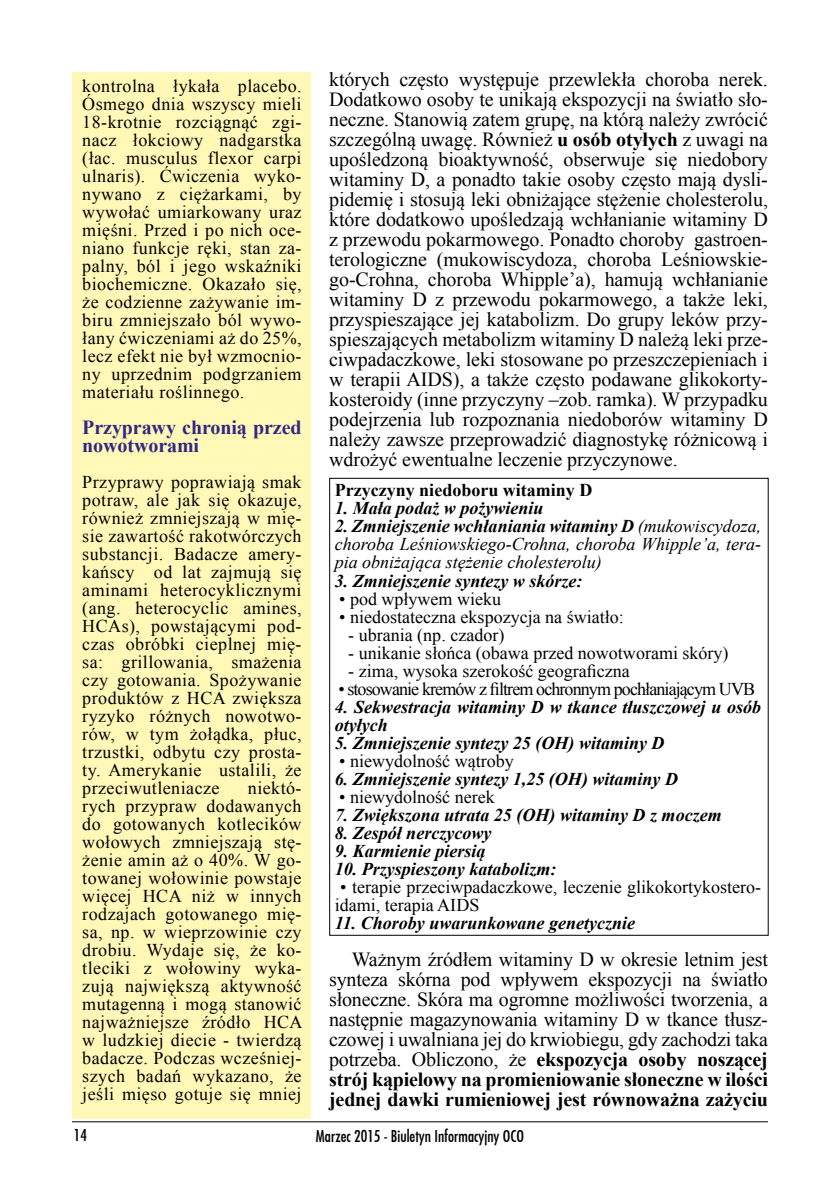
<style>
.page{position:relative;width:840px;height:1191px;background:#fff}
.page>*{position:absolute;margin:0;border:0;box-sizing:border-box;transform-origin:0 0}
.t1{font:20px/20px "Times New Roman";letter-spacing:-.01em;color:#000;text-align:justify}
.t2{font:700 20px/18px "Times New Roman";letter-spacing:-.005em;color:#312783}
.t3{font:18px/18px "Times New Roman";color:#000;text-align:justify}
.t4{font:italic 700 18px/18px "Times New Roman";color:#000}
.t5{font:italic 18px/18px "Times New Roman";color:#000;text-align:justify}
.t6{font:18px "Times New Roman";letter-spacing:-.05em;color:#000}
.t7{font:700 18px "Times New Roman";color:#000}
.t8{font:16px "Fujiyama";color:#000}
.s1{font-weight:700}
</style>
<div class="page">
<hr style="left:72px;top:1121px;width:695px;height:1px;background:#000">
<div style="left:72px;top:72px;width:238px;height:1047px;background:#fff8b7"></div>
<p class="t3" style="left:82px;top:76px;width:221px">kontrolna łykała placebo.<br>Ósmego dnia wszyscy mieli 18-krotnie rozciągnąć zgi&shy;nacz łokciowy nadgarstka (łac. musculus flexor carpi ulnaris). Ćwiczenia wyko&shy;nywano z ciężarkami, by wywołać umiarkowany uraz mięśni. Przed i po nich oce&shy;niano funkcje ręki, stan za&shy;palny, ból i jego wskaźniki biochemiczne. Okazało się, że codzienne zażywanie im&shy;biru zmniejszało ból wywo&shy;łany ćwiczeniami aż do 25%, lecz efekt nie był wzmocnio&shy;ny uprzednim podgrzaniem materiału roślinnego.</p>
<p class="t2" style="left:82px;top:418px;width:221px">Przyprawy chronią przed nowotworami</p>
<p class="t3" style="left:82px;top:472px;width:221px">Przyprawy poprawiają smak potraw, ale jak się okazuje, również zmniejszają w mię&shy;sie zawartość rakotwórczych substancji. Badacze amery&shy;kańscy od lat zajmują się aminami heterocyklicznymi (ang. heterocyclic amines, HCAs), powstającymi pod&shy;czas obróbki cieplnej mię&shy;sa: grillowania, smażenia czy gotowania. Spożywanie produktów z HCA zwiększa ryzyko różnych nowotwo&shy;rów, w tym żołądka, płuc, trzustki, odbytu czy prosta&shy;ty. Amerykanie ustalili, że przeciwutleniacze</p>
<p class="t3" style="left:82px;top:778px;width:222px;text-indent:165px">niektó&shy;rych przypraw dodawanych do gotowanych kotlecików wołowych zmniejszają stę&shy;żenie amin aż o 40%. W go&shy;towanej wołowinie powstaje więcej HCA niż w innych rodzajach gotowanego mię&shy;sa, np. w wieprzowinie czy drobiu. Wydaje się, że ko&shy;tleciki z wołowiny wyka&shy;zują największą aktywność mutagenną i mogą stanowić najważniejsze źródło HCA w ludzkiej diecie - twierdzą badacze. Podczas wcześniej&shy;szych badań wykazano, że jeśli mięso gotuje się mniej</p>
<p class="t1" style="left:329px;top:69px;width:440px">których często występuje przewlekła choroba nerek.<br>Dodatkowo osoby te unikają ekspozycji na światło sło&shy;neczne. Stanowią zatem grupę, na którą należy zwrócić szczególną uwagę. Również <span class="s1">u osób otyłych</span> z uwagi na upośledzoną bioaktywność, obserwuje się niedobory witaminy D, a ponadto takie osoby często mają dysli&shy;pidemię i stosują leki obniżające stężenie cholesterolu, które dodatkowo upośledzają wchłanianie witaminy D z przewodu pokarmowego. Ponadto choroby gastroen&shy;terologiczne (mukowiscydoza, choroba Leśniowskie&shy;go-Crohna, choroba Whipple’a), hamują wchłanianie witaminy D z przewodu pokarmowego, a także leki, przyspieszające jej katabolizm. Do grupy leków przy&shy;spieszających metabolizm witaminy D należą leki prze&shy;ciwpadaczkowe, leki stosowane po przeszczepieniach i w terapii AIDS), a także często podawane glikokorty&shy;kosteroidy (inne przyczyny –zob. ramka). W przypadku podejrzenia lub rozpoznania niedoborów witaminy D należy zawsze przeprowadzić diagnostykę różnicową i wdrożyć ewentualne leczenie przyczynowe.</p>
<p class="t7" style="left:334px;top:477px;width:259px">Przyczyny niedoboru witaminy D</p>
<p class="t4" style="left:334px;top:499px;width:210px">1. Mała podaż w pożywieniu</p>
<p class="t5" style="left:334px;top:517px;width:428px"><span class="s1">2. Zmniejszenie wchłaniania witaminy D</span> (mukowiscydoza, choroba Leśniowskiego-Crohna, choroba Whipple’a, tera&shy;pia obniżająca stężenie cholesterolu)</p>
<p class="t4" style="left:334px;top:571px;width:249px">3. Zmniejszenie syntezy w skórze:</p>
<p class="t3" style="left:339px;top:589px;width:163px">• pod wpływem wieku</p>
<p class="t3" style="left:339px;top:607px;width:286px">• niedostateczna ekspozycja na światło:</p>
<p class="t3" style="left:348px;top:625px;width:157px">- ubrania (np. czador)</p>
<p class="t3" style="left:348px;top:643px;width:381px">- unikanie słońca (obawa przed nowotworami skóry)</p>
<p class="t3" style="left:348px;top:661px;width:283px">- zima, wysoka szerokość geograficzna</p>
<p class="t6" style="left:338px;top:676px;width:418px">• stosowanie kremów z filtrem ochronnym pochłaniającym UVB</p>
<p class="t4" style="left:334px;top:697px;width:428px">4. Sekwestracja witaminy D w tkance tłuszczowej u osób otyłych</p>
<p class="t4" style="left:334px;top:733px;width:331px">5. Zmniejszenie syntezy 25 (OH) witaminy D</p>
<p class="t3" style="left:339px;top:751px;width:176px">• niewydolność wątroby</p>
<p class="t4" style="left:334px;top:769px;width:345px">6. Zmniejszenie syntezy 1,25 (OH) witaminy D</p>
<p class="t3" style="left:339px;top:787px;width:157px">• niewydolność nerek</p>
<p class="t4" style="left:334px;top:805px;width:388px">7. Zwiększona utrata 25 (OH) witaminy D z moczem</p>
<p class="t4" style="left:334px;top:823px;width:158px">8. Zespół nerczycowy</p>
<p class="t4" style="left:334px;top:841px;width:152px">9. Karmienie piersią</p>
<p class="t4" style="left:334px;top:859px;width:223px">10. Przyspieszony katabolizm:</p>
<p class="t3" style="left:334px;top:877px;width:428px;text-indent:5px">• terapie przeciwpadaczkowe, leczenie glikokortykostero&shy;idami, terapia AIDS</p>
<p class="t4" style="left:334px;top:913px;width:302px">11. Choroby uwarunkowane genetycznie</p>
<p class="t1" style="left:329px;top:949px;width:440px;text-indent:23px">Ważnym źródłem witaminy D w okresie letnim jest synteza skórna pod wpływem ekspozycji na światło słoneczne. Skóra ma ogromne możliwości tworzenia, a następnie magazynowania witaminy D w tkance tłusz&shy;czowej i uwalniana jej do krwiobiegu, gdy zachodzi taka potrzeba. Obliczono, że <span class="s1">ekspozycja osoby noszącej strój kąpielowy na promieniowanie słoneczne w ilości jednej dawki rumieniowej jest równoważna zażyciu</span></p>
<p class="t8" style="left:74px;top:1124px;width:15px">14</p>
<p class="t8" style="left:316px;top:1125px;width:209px">Marzec 2015 - Biuletyn Informacyjny OCO</p>
</div>
